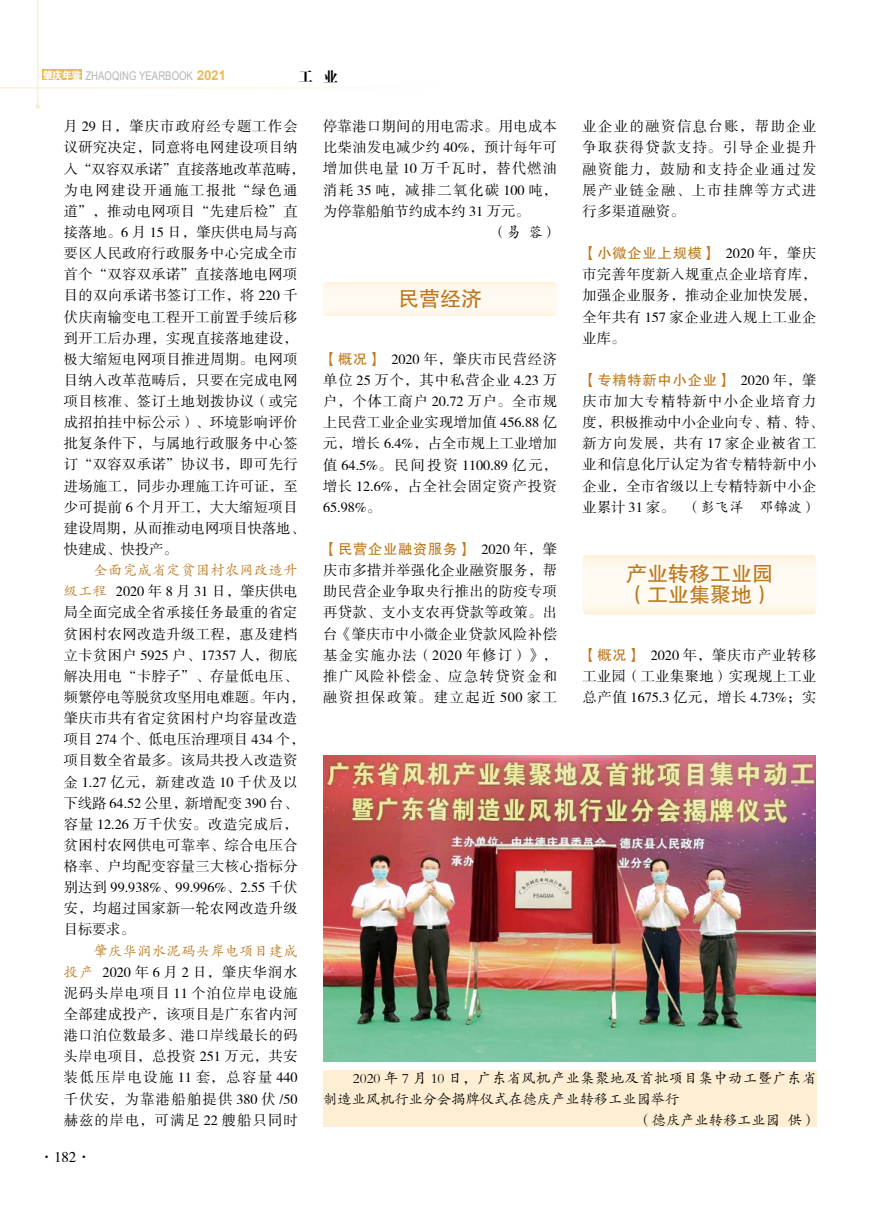
<style>
.page{position:relative;width:893px;height:1212px;background:#fff}
.page>*{position:absolute;margin:0;border:0;box-sizing:border-box;transform-origin:0 0}
.t1{font:21px/21.1px "FZHTK GBK1 0";color:#bd771a}
.t2{font:15px "FZSSK GBK1 0";color:#000}
.t3{font:15px "FZDBSK GBK1 0";color:#000}
.t4{font:14.25px/21.1px "FZSSK GBK1 0";letter-spacing:.03em;color:#000;text-align:justify}
.t5{font:14.25px "FZKTK GBK1 0";color:#000}
.t6{font:14.25px "FZHTK GBK1 0";letter-spacing:.055em;color:#bd771a}
.t7{font:14.25px "FZKTK GBK1 0";letter-spacing:.035em;color:#000}
.t8{font:14.25px "FZKTK GBK1 0";letter-spacing:.025em;color:#bd771a}
.t9{font:12px "Arial";color:#b5b6b6;scale:.8 1}
.s1{font-family:"FZDHTK GBK1 0";font-size:10.5px;color:#fff}
.s2{font-weight:700;font-size:13.5px;color:#e8bb5a}
.s3{font-family:"FZKTK GBK1 0";color:#bd771a}
.s4{font-family:"FZHTK GBK1 0";color:#bd771a}
.s5{font-family:"FZSSK GBK1 0";color:#000}
.s6{font-family:"FZSSK GBK1 0"}
</style>
<div class="page">
<svg style="left:583px;top:555px;width:233px;height:59px;fill:#fef9f1"></svg>
<div style="left:323px;top:282px;width:234px;height:34px;background:linear-gradient(to right,#fef8ee,#fef8ee);border-radius:4px"></div>
<img style="left:323px;top:755px;width:492px;height:307px">
<div style="left:323px;top:1070px;width:493px;height:57px;background:#feefd4"></div>
<hr style="left:37px;top:0;width:1px;height:107px;background:#feebbe">
<hr style="left:0;top:87px;width:480px;height:1px;background:#feebbe">
<div style="left:43px;top:70px;width:39px;height:10px;background:#e8bb5a"></div>
<p class="t9" style="left:43px;top:67px;width:230px"><span class="s1">肇庆年鉴</span> ZHAOQING YEARBOOK <span class="s2">2021</span></p>
<p class="t3" style="left:298px;top:69px;width:41px">工 业</p>
<p class="t4" style="left:64px;top:117px;width:242px;text-align:left">月 29 日，肇庆市政府经专题工作会议研究决定，同意将电网建设项目纳入“双容双承诺”直接落地改革范畴，为电网建设开通施工报批“绿色通道”，推动电网项目“先建后检”直接落地。6 月 15 日，肇庆供电局与高要区人民政府行政服务中心完成全市首个“双容双承诺”直接落地电网项目的双向承诺书签订工作，将 220 千伏庆南输变电工程开工前置手续后移到开工后办理，实现直接落地建设，极大缩短电网项目推进周期。电网项目纳入改革范畴后，只要在完成电网项目核准、签订土地划拨协议（或完成招拍挂中标公示）、环境影响评价批复条件下，与属地行政服务中心签订“双容双承诺”协议书，即可先行进场施工，同步办理施工许可证，至少可提前 6 个月开工，大大缩短项目建设周期，从而推动电网项目快落地、快建成、快投产。</p>
<p class="t8" style="left:94px;top:563px;width:206px">全面完成省定贫困村农网改造升</p>
<p class="t4" style="left:64px;top:582px;width:242px;text-align:left"><span class="s3">级工程</span> 2020 年 8 月 31 日，肇庆供电局全面完成全省承接任务最重的省定贫困村农网改造升级工程，惠及建档立卡贫困户 5925 户、17357 人，彻底解决用电“卡脖子”、存量低电压、频繁停电等脱贫攻坚用电难题。年内，肇庆市共有省定贫困村户均容量改造项目 274 个、低电压治理项目 434 个，项目数全省最多。该局共投入改造资金 1.27 亿元，新建改造 10 千伏及以下线路 64.52 公里，新增配变 390 台、容量 12.26 万千伏安。改造完成后，贫困村农网供电可靠率、综合电压合格率、户均配变容量三大核心指标分别达到 99.938%、99.996%、2.55 千伏安，均超过国家新一轮农网改造升级目标要求。</p>
<p class="t8" style="left:94px;top:943px;width:206px">肇庆华润水泥码头岸电项目建成</p>
<p class="t4" style="left:64px;top:962px;width:235px"><span class="s3">投产</span> 2020 年 6 月 2 日，肇庆华润水泥码头岸电项目 11 个泊位岸电设施全部建成投产，该项目是广东省内河港口泊位数最多、港口岸线最长的码头岸电项目，总投资 251 万元，共安装低压岸电设施 11 套，总容量 440千伏安，为靠港船舶提供 380 伏 /50赫兹的岸电，可满足 22 艘船只同时</p>
<p class="t2" style="left:39px;top:1149px;width:54px">·182·</p>
<p class="t4" style="left:323px;top:117px;width:235px">停靠港口期间的用电需求。用电成本比柴油发电减少约 40%，预计每年可增加供电量 10 万千瓦时，替代燃油消耗 35 吨，减排二氧化碳 100 吨，为停靠船舶节约成本约 31 万元。</p>
<p class="t5" style="left:492px;top:225px;width:66px">（易 蓉）</p>
<h1 class="t1" style="left:398px;top:289px;width:85px">民营经济</h1>
<p class="t4" style="left:323px;top:349px;width:235px"><span class="s4">【概况】</span> 2020 年，肇庆市民营经济单位 25 万个，其中私营企业 4.23 万户，个体工商户 20.72 万户。全市规上民营工业企业实现增加值 456.88 亿元，增长 6.4%，占全市规上工业增加值 64.5%。民间投资 1100.89 亿元，增长 12.6%，占全社会固定资产投资65.98%。</p>
<p class="t6" style="left:323px;top:541px;width:235px">【民营企业融资服务】 <span class="s5">2020 年，肇</span></p>
<p class="t4" style="left:323px;top:560px;width:235px">庆市多措并举强化企业融资服务，帮助民营企业争取央行推出的防疫专项再贷款、支小支农再贷款等政策。出台《肇庆市中小微企业贷款风险补偿基金实施办法（2020 年修订）》，推广风险补偿金、应急转贷资金和融资担保政策。建立起近 500 家工</p>
<p class="t4" style="left:583px;top:117px;width:235px">业企业的融资信息台账，帮助企业争取获得贷款支持。引导企业提升融资能力，鼓励和支持企业通过发展产业链金融、上市挂牌等方式进行多渠道融资。</p>
<p class="t6" style="left:583px;top:245px;width:235px">【小微企业上规模】 <span class="s5">2020 年，肇庆</span></p>
<p class="t4" style="left:583px;top:265px;width:235px">市完善年度新入规重点企业培育库，加强企业服务，推动企业加快发展，全年共有 157 家企业进入规上工业企业库。</p>
<p class="t6" style="left:583px;top:372px;width:235px">【专精特新中小企业】 <span class="s5">2020 年，肇</span></p>
<p class="t4" style="left:583px;top:391px;width:242px;text-align:left">庆市加大专精特新中小企业培育力度，积极推动中小企业向专、精、特、新方向发展，共有 17 家企业被省工业和信息化厅认定为省专精特新中小企业，全市省级以上专精特新中小企</p>
<p class="t5" style="left:583px;top:499px;width:235px"><span class="s6">业累计 31 家。</span> （彭飞洋 邓锦波）</p>
<h1 class="t1" style="left:626px;top:563px;width:148px">产业转移工业园（工业集聚地）</h1>
<p class="t4" style="left:583px;top:645px;width:235px"><span class="s4">【概况】</span> 2020 年，肇庆市产业转移工业园（工业集聚地）实现规上工业总产值 1675.3 亿元，增长 4.73%；实</p>
<p class="t7" style="left:353px;top:1070px;width:465px">2020 年 7 月 10 日，广东省风机产业集聚地及首批项目集中动工暨广东省</p>
<p class="t5" style="left:323px;top:1091px;width:358px">制造业风机行业分会揭牌仪式在德庆产业转移工业园举行</p>
<p class="t5" style="left:637px;top:1112px;width:180px">（德庆产业转移工业园 供）</p>
</div>
